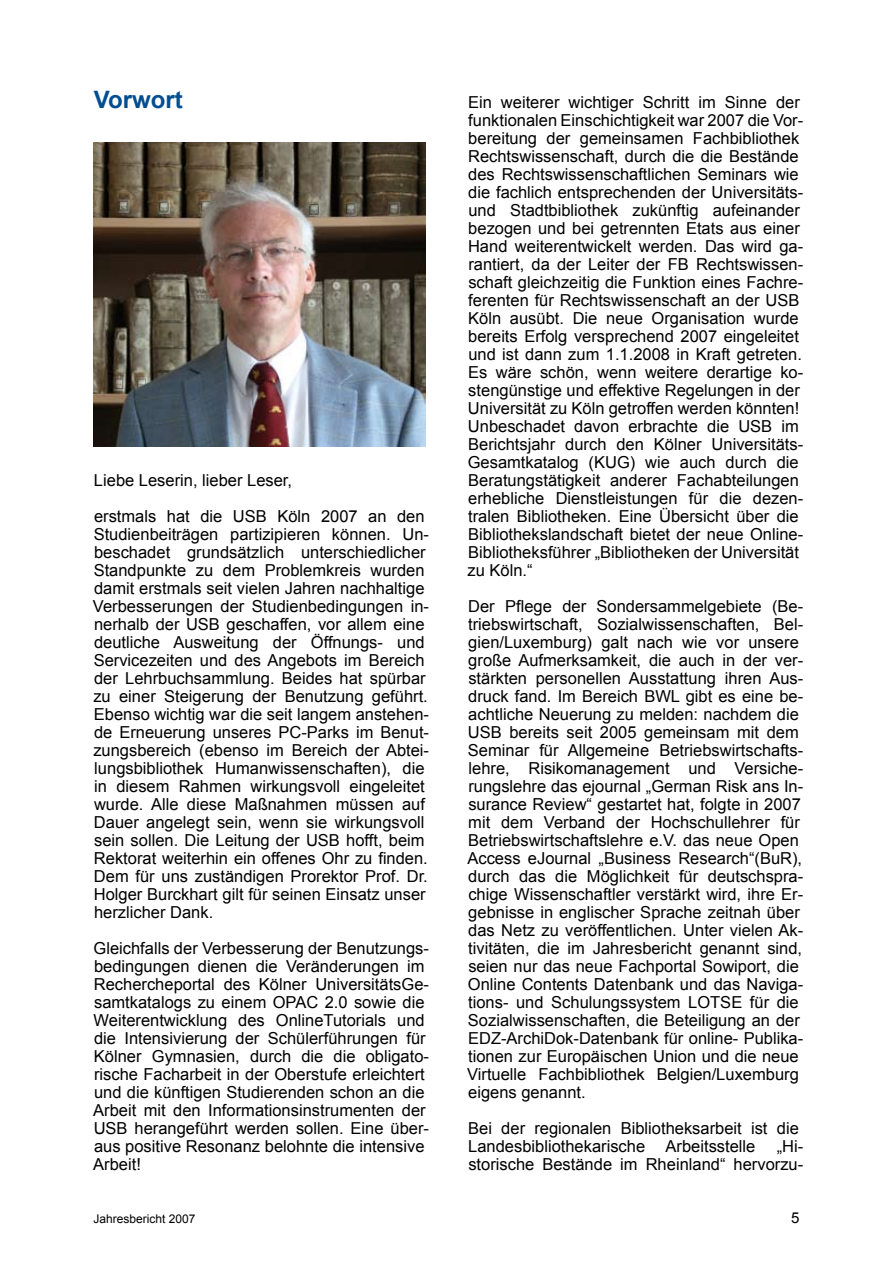
<style>
.page{position:relative;width:893px;height:1263px;background:#fff}
.page>*{position:absolute;margin:0;border:0;box-sizing:border-box;transform-origin:0 0}
.t1{font:700 24px "Arial";color:#004e91}
.t2{font:16.5px/18px "Arial";color:#000}
.t3{font:15px "Arial";color:#000}
.t4{font:12px "Arial";color:#000}
</style>
<div class="page">
<img style="left:94px;top:142px;width:331px;height:305px">
<h1 class="t1" style="left:94px;top:84px;width:90px">Vorwort</h1>
<p class="t2" style="left:94px;top:462px;width:332px;line-height:36px">Liebe Leserin, lieber Leser,<br>erstmals hat die USB Köln 2007 an den</p>
<p class="t2" style="left:93px;top:525px;width:338px">Studienbeiträgen partizipieren können. Un&shy;beschadet grundsätzlich unterschiedlicher Standpunkte zu dem Problemkreis wurden damit erstmals seit vielen Jahren nachhaltige Verbesserungen der Studienbedingungen in&shy;nerhalb der USB geschaffen, vor allem eine deutliche Ausweitung der Öffnungs- und Servicezeiten und des Angebots im Bereich der Lehrbuchsammlung. Beides hat spürbar zu einer Steigerung der Benutzung geführt.<br>Ebenso wichtig war die seit langem anstehen&shy;de Erneuerung unseres PC-Parks im Benut&shy;zungsbereich (ebenso im Bereich der Abtei&shy;lungsbibliothek Humanwissenschaften), die in diesem Rahmen wirkungsvoll eingeleitet wurde. Alle diese Maßnahmen müssen auf Dauer angelegt sein, wenn sie wirkungsvoll sein sollen. Die Leitung der USB hofft, beim Rektorat weiterhin ein offenes Ohr zu finden.<br>Dem für uns zuständigen Prorektor Prof. Dr.<br>Holger Burckhart gilt für seinen Einsatz unser herzlicher Dank.</p>
<p class="t2" style="left:93px;top:939px;width:337px">Gleichfalls der Verbesserung der Benutzungs&shy;bedingungen dienen die Veränderungen im Rechercheportal des Kölner UniversitätsGe&shy;samtkatalogs zu einem OPAC 2.0 sowie die Weiterentwicklung des OnlineTutorials und die Intensivierung der Schülerführungen für Kölner Gymnasien, durch die die obligato&shy;rische Facharbeit in der Oberstufe erleichtert und die künftigen Studierenden schon an die Arbeit mit den Informationsinstrumenten der USB herangeführt werden sollen. Eine über&shy;aus positive Resonanz belohnte die intensive Arbeit!</p>
<p class="t2" style="left:468px;top:93px;width:337px">Ein weiterer wichtiger Schritt im Sinne der funktionalen Einschichtigkeit war 2007 die Vor&shy;bereitung der gemeinsamen Fachbibliothek Rechtswissenschaft, durch die die Bestände des Rechtswissenschaftlichen Seminars wie die fachlich entsprechenden der Universitäts&shy;und Stadtbibliothek zukünftig aufeinander bezogen und bei getrennten Etats aus einer Hand weiterentwickelt werden. Das wird ga&shy;rantiert, da der Leiter der FB Rechtswissen&shy;schaft gleichzeitig die Funktion eines Fachre&shy;ferenten für Rechtswissenschaft an der USB Köln ausübt. Die neue Organisation wurde bereits Erfolg versprechend 2007 eingeleitet und ist dann zum 1.1.2008 in Kraft getreten.<br>Es wäre schön, wenn weitere derartige ko&shy;stengünstige und effektive Regelungen in der Universität zu Köln getroffen werden könnten!<br>Unbeschadet davon erbrachte die USB im Berichtsjahr durch den Kölner Universitäts-Gesamtkatalog (KUG) wie auch durch die Beratungstätigkeit anderer Fachabteilungen erhebliche Dienstleistungen für die dezen&shy;tralen Bibliotheken. Eine Übersicht über die Bibliothekslandschaft bietet der neue Online-Bibliotheksführer „Bibliotheken der Universität zu Köln.“</p>
<p class="t2" style="left:467px;top:597px;width:338px">Der Pflege der Sondersammelgebiete (Be&shy;triebswirtschaft, Sozialwissenschaften, Bel&shy;gien/Luxemburg) galt nach wie vor unsere große Aufmerksamkeit, die auch in der ver&shy;stärkten personellen Ausstattung ihren Aus&shy;druck fand. Im Bereich BWL gibt es eine be&shy;achtliche Neuerung zu melden: nachdem die USB bereits seit 2005 gemeinsam mit dem Seminar für Allgemeine Betriebswirtschafts&shy;lehre, Risikomanagement und Versiche&shy;rungslehre das ejournal „German Risk ans In&shy;surance Review“ gestartet hat, folgte in 2007 mit dem Verband der Hochschullehrer für Betriebswirtschaftslehre e.V. das neue Open Access eJournal „Business Research“(BuR), durch das die Möglichkeit für deutschspra&shy;chige Wissenschaftler verstärkt wird, ihre Er&shy;gebnisse in englischer Sprache zeitnah über das Netz zu veröffentlichen. Unter vielen Ak&shy;tivitäten, die im Jahresbericht genannt sind, seien nur das neue Fachportal Sowiport, die Online Contents Datenbank und das Naviga&shy;tions- und Schulungssystem LOTSE für die Sozialwissenschaften, die Beteiligung an der EDZ-ArchiDok-Datenbank für online- Publika&shy;tionen zur Europäischen Union und die neue Virtuelle Fachbibliothek Belgien/Luxemburg eigens genannt.</p>
<p class="t2" style="left:468px;top:1120px;width:332px">Bei der regionalen Bibliotheksarbeit ist die<br>Landesbibliothekarische Arbeitsstelle</p>
<p class="t2" style="left:468px;top:1138px;width:336px;text-align:right">„Hi-<br>storische Bestände im Rheinland“ hervorzu-</p>
<p class="t4" style="left:94px;top:1210px;width:104px">Jahresbericht 2007</p>
<p class="t3" style="left:791px;top:1207px;width:10px">5</p>
</div>
